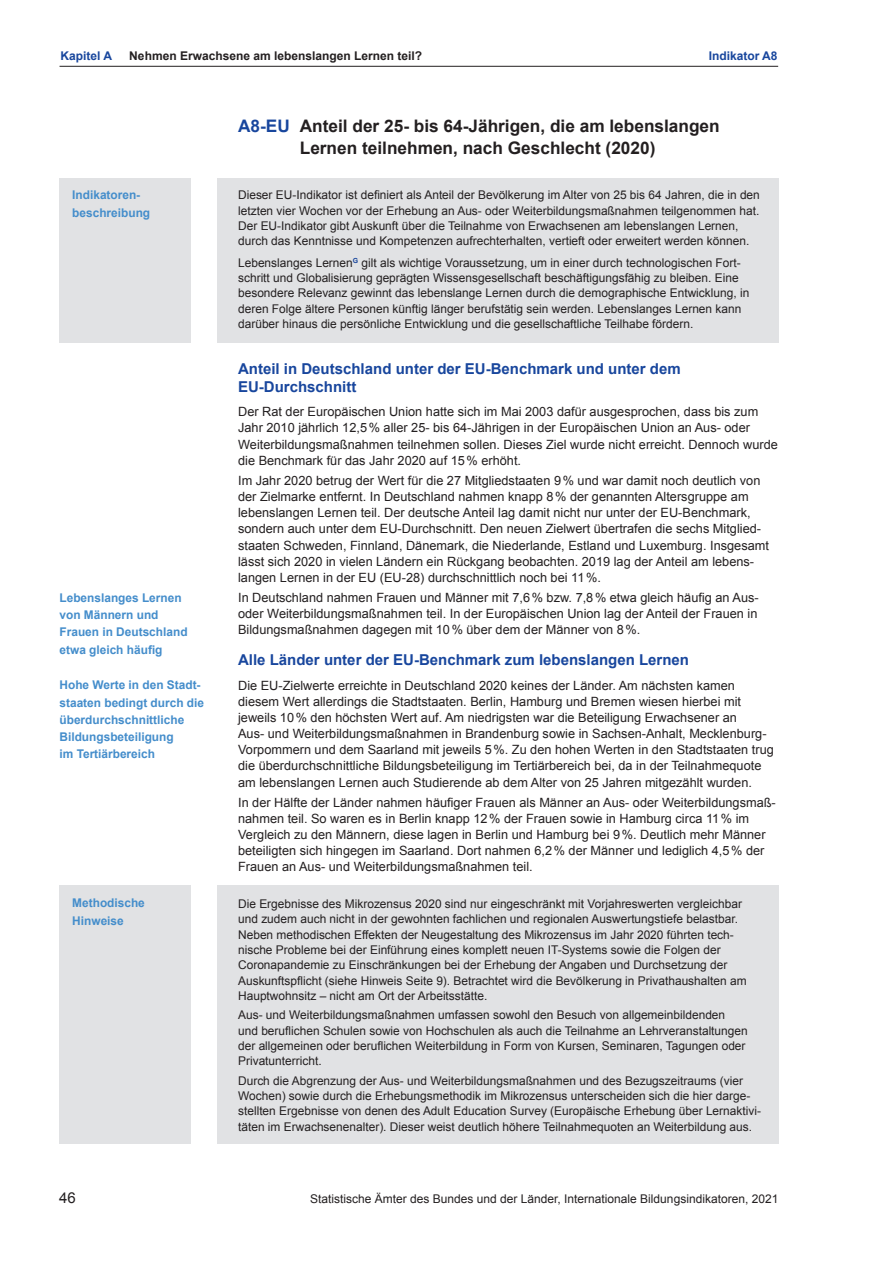
<style>
.page{position:relative;width:893px;height:1263px;background:#fff}
.page>*{position:absolute;margin:0;border:0;box-sizing:border-box;transform-origin:0 0}
.t1{font:700 17.25px/22.5px "Arial";color:#231f20;text-align:center}
.t2{font:700 15px/18px "Arial";color:#18469d}
.t3{font:15px "Arial";color:#231f20}
.t4{font:12.75px/16.2px "Arial";color:#231f20}
.t5{font:12px/15.3px "Arial";color:#231f20}
.t6{font:700 12px/17.2px "Arial";color:#448dcb}
.t7{font:700 12px "Arial";color:#231f20}
.t8{font:700 12px "Arial";color:#18469d}
.s1{color:#18469d}
</style>
<div class="page">
<hr style="left:60px;top:66px;width:718px;height:1px;background:#231f20">
<div style="left:217px;top:886px;width:561px;height:258px;background:#e1e2e4"></div>
<div style="left:60px;top:886px;width:131px;height:258px;background:#e1e2e4"></div>
<div style="left:217px;top:178px;width:561px;height:164px;background:#e1e2e4"></div>
<div style="left:60px;top:178px;width:131px;height:164px;background:#e1e2e4"></div>
<p class="t8" style="left:60px;top:48px;width:53px">Kapitel A</p>
<p class="t7" style="left:129px;top:48px;width:294px">Nehmen Erwachsene am lebenslangen Lernen teil?</p>
<p class="t8" style="left:709px;top:48px;width:70px">Indikator A8</p>
<h3 class="t1" style="left:238px;top:115px;width:483px"><span class="s1">A8-EU</span> Anteil der 25- bis 64-Jährigen, die am lebenslangen<br>Lernen teilnehmen, nach Geschlecht (2020)</h3>
<p class="t6" style="left:72px;top:187px;width:79px">Indikatoren&shy;beschreibung</p>
<p class="t5" style="left:238px;top:187px;width:523px">Dieser EU-Indikator ist definiert als Anteil der Bevölkerung im Alter von 25 bis 64 Jahren, die in den letzten vier Wochen vor der Erhebung an Aus- oder Weiterbildungsmaßnahmen teilgenommen hat.<br>Der EU-Indikator gibt Auskunft über die Teilnahme von Erwachsenen am lebenslangen Lernen, durch das Kenntnisse und Kompetenzen aufrechterhalten, vertieft oder erweitert werden können.</p>
<p class="t5" style="left:238px;top:255px;width:513px">Lebenslanges Lernen<sup>G</sup> gilt als wichtige Voraussetzung, um in einer durch technologischen Fort&shy;schritt und Globalisierung geprägten Wissensgesellschaft beschäftigungsfähig zu bleiben. Eine besondere Relevanz gewinnt das lebenslange Lernen durch die demographische Entwicklung, in deren Folge ältere Personen künftig länger berufstätig sein werden. Lebenslanges Lernen kann darüber hinaus die persönliche Entwicklung und die gesellschaftliche Teilhabe fördern.</p>
<h4 class="t2" style="left:238px;top:360px;width:444px">Anteil in Deutschland unter der EU-Benchmark und unter dem<br>EU-Durchschnitt</h4>
<p class="t4" style="left:238px;top:404px;width:541px">Der Rat der Europäischen Union hatte sich im Mai 2003 dafür ausgesprochen, dass bis zum Jahr 2010 jährlich 12,5% aller 25- bis 64-Jährigen in der Europäischen Union an Aus- oder Weiterbildungsmaßnahmen teilnehmen sollen. Dieses Ziel wurde nicht erreicht. Dennoch wurde die Benchmark für das Jahr 2020 auf 15% erhöht.</p>
<p class="t4" style="left:238px;top:473px;width:532px">Im Jahr 2020 betrug der Wert für die 27 Mitgliedstaaten 9% und war damit noch deutlich von der Zielmarke entfernt. In Deutschland nahmen knapp 8% der genannten Altersgruppe am lebenslangen Lernen teil. Der deutsche Anteil lag damit nicht nur unter der EU-Benchmark, sondern auch unter dem EU-Durchschnitt. Den neuen Zielwert übertrafen die sechs Mitglied&shy;staaten Schweden, Finnland, Dänemark, die Niederlande, Estland und Luxemburg. Insgesamt lässt sich 2020 in vielen Ländern ein Rückgang beobachten. 2019 lag der Anteil am lebens&shy;langen Lernen in der EU (EU-28) durchschnittlich noch bei 11%.</p>
<p class="t6" style="left:60px;top:589px;width:130px">Lebenslanges Lernen von Männern und<br>Frauen in Deutschland etwa gleich häufig</p>
<p class="t4" style="left:238px;top:590px;width:522px;text-align:justify">In Deutschland nahmen Frauen und Männer mit 7,6% bzw. 7,8% etwa gleich häufig an Aus&shy;oder Weiterbildungsmaßnahmen teil. In der Europäischen Union lag der Anteil der Frauen in Bildungsmaßnahmen dagegen mit 10% über dem der Männer von 8%.</p>
<h4 class="t2" style="left:238px;top:651px;width:452px">Alle Länder unter der EU-Benchmark zum lebenslangen Lernen</h4>
<p class="t6" style="left:60px;top:677px;width:146px">Hohe Werte in den Stadt&shy;staaten bedingt durch die überdurchschnittliche<br>Bildungsbeteiligung<br>im Tertiärbereich</p>
<p class="t4" style="left:238px;top:677px;width:537px">Die EU-Zielwerte erreichte in Deutschland 2020 keines der Länder. Am nächsten kamen diesem Wert allerdings die Stadtstaaten. Berlin, Hamburg und Bremen wiesen hierbei mit jeweils 10% den höchsten Wert auf. Am niedrigsten war die Beteiligung Erwachsener an<br>Aus- und Weiterbildungsmaßnahmen in Brandenburg sowie in Sachsen-Anhalt, Mecklenburg-Vorpommern und dem Saarland mit jeweils 5%. Zu den hohen Werten in den Stadtstaaten trug die überdurchschnittliche Bildungsbeteiligung im Tertiärbereich bei, da in der Teilnahmequote am lebenslangen Lernen auch Studierende ab dem Alter von 25 Jahren mitgezählt wurden.</p>
<p class="t4" style="left:238px;top:794px;width:538px">In der Hälfte der Länder nahmen häufiger Frauen als Männer an Aus- oder Weiterbildungsmaß&shy;nahmen teil. So waren es in Berlin knapp 12% der Frauen sowie in Hamburg circa 11% im Vergleich zu den Männern, diese lagen in Berlin und Hamburg bei 9%. Deutlich mehr Männer beteiligten sich hingegen im Saarland. Dort nahmen 6,2% der Männer und lediglich 4,5% der Frauen an Aus- und Weiterbildungsmaßnahmen teil.</p>
<p class="t6" style="left:72px;top:895px;width:74px">Methodische<br>Hinweise</p>
<p class="t5" style="left:238px;top:896px;width:510px">Die Ergebnisse des Mikrozensus 2020 sind nur eingeschränkt mit Vorjahreswerten vergleichbar und zudem auch nicht in der gewohnten fachlichen und regionalen Auswertungstiefe belastbar.<br>Neben methodischen Effekten der Neugestaltung des Mikrozensus im Jahr 2020 führten tech&shy;nische Probleme bei der Einführung eines komplett neuen IT-Systems sowie die Folgen der Coronapandemie zu Einschränkungen bei der Erhebung der Angaben und Durchsetzung der Auskunftspflicht (siehe Hinweis Seite 9). Betrachtet wird die Bevölkerung in Privathaushalten am Hauptwohnsitz – nicht am Ort der Arbeitsstätte.</p>
<p class="t5" style="left:238px;top:1008px;width:511px">Aus- und Weiterbildungsmaßnahmen umfassen sowohl den Besuch von allgemeinbildenden und beruflichen Schulen sowie von Hochschulen als auch die Teilnahme an Lehrveranstaltungen der allgemeinen oder beruflichen Weiterbildung in Form von Kursen, Seminaren, Tagungen oder Privatunterricht.</p>
<p class="t5" style="left:238px;top:1073px;width:524px">Durch die Abgrenzung der Aus- und Weiterbildungsmaßnahmen und des Bezugszeitraums (vier Wochen) sowie durch die Erhebungsmethodik im Mikrozensus unterscheiden sich die hier darge&shy;stellten Ergebnisse von denen des Adult Education Survey (Europäische Erhebung über Lernaktivi&shy;täten im Erwachsenenalter). Dieser weist deutlich höhere Teilnahmequoten an Weiterbildung aus.</p>
<p class="t3" style="left:59px;top:1188px;width:18px">46</p>
<p class="t5" style="left:310px;top:1192px;width:470px">Statistische Ämter des Bundes und der Länder, Internationale Bildungsindikatoren, 2021</p>
</div>
